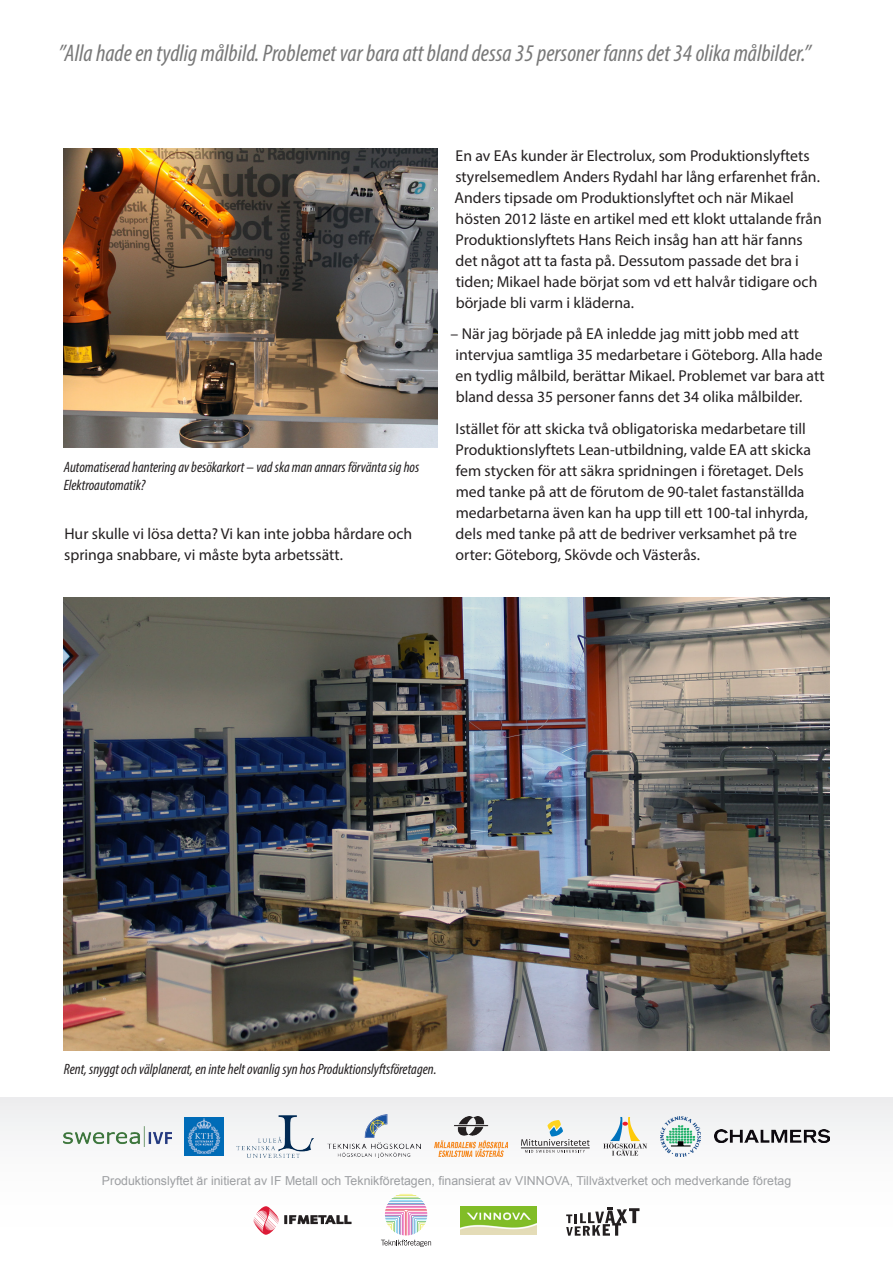
<style>
.page{position:relative;width:893px;height:1263px;background:#fff}
.page>*{position:absolute;margin:0;border:0;box-sizing:border-box;transform-origin:0 0}
.t1{font:italic condensed 24px "Myriad Pro";color:#787878}
.t2{font:15.75px/21px "Myriad Pro";color:#231f20}
.t3{font:italic condensed 15px/18px "Myriad Pro";color:#231f20}
.Brödtext{font:12.3px "Arial";color:#9d9fa2}
</style>
<div class="page">
<div style="left:0;top:1097px;width:893px;height:166px;background:linear-gradient(to right,#fafafa,#fafafa)"></div>
<svg style="left:603px;top:1117px;width:44px;height:39px"></svg>
<svg style="left:521px;top:1120px;width:69px;height:33px"></svg>
<img style="left:64px;top:1126px;width:107px;height:20px">
<img style="left:185px;top:1117px;width:38px;height:39px">
<img style="left:237px;top:1115px;width:77px;height:42px">
<img style="left:327px;top:1115px;width:94px;height:43px">
<img style="left:434px;top:1116px;width:73px;height:40px">
<img style="left:661px;top:1116px;width:39px;height:40px">
<img style="left:714px;top:1130px;width:115px;height:13px">
<svg style="left:566px;top:1207px;width:73px;height:29px"></svg>
<img style="left:460px;top:1206px;width:77px;height:28px">
<svg style="left:253px;top:1206px;width:99px;height:29px"></svg>
<svg style="left:381px;top:1194px;width:50px;height:53px"></svg>
<img style="left:64px;top:149px;width:374px;height:299px">
<img style="left:64px;top:597px;width:765px;height:453px">
<p class="t1" style="left:59px;top:38px;width:754px">”Alla hade en tydlig målbild. Problemet var bara att bland dessa 35 personer fanns det 34 olika målbilder.”</p>
<p class="t3" style="left:64px;top:457px;width:357px">Automatiserad hantering av besökarkort – vad ska man annars förvänta sig hos<br>Elektroautomatik?</p>
<p class="t2" style="left:64px;top:523px;width:350px">Hur skulle vi lösa detta? Vi kan inte jobba hårdare och springa snabbare, vi måste byta arbetssätt.</p>
<p class="t2" style="left:454px;top:145px;width:369px">En av EAs kunder är Electrolux, som Produktionslyftets styrelsemedlem Anders Rydahl har lång erfarenhet från.<br>Anders tipsade om Produktionslyftet och när Mikael hösten 2012 läste en artikel med ett klokt uttalande från Produktionslyftets Hans Reich insåg han att här fanns det något att ta fasta på. Dessutom passade det bra i tiden; Mikael hade börjat som vd ett halvår tidigare och började bli varm i kläderna.</p>
<p class="t2" style="left:456px;top:323px;width:370px;text-indent:-5px">– När jag började på EA inledde jag mitt jobb med att intervjua samtliga 35 medarbetare i Göteborg. Alla hade en tydlig målbild, berättar Mikael. Problemet var bara att bland dessa 35 personer fanns det 34 olika målbilder.</p>
<p class="t2" style="left:456px;top:418px;width:357px">Istället för att skicka två obligatoriska medarbetare till Produktionslyftets Lean-utbildning, valde EA att skicka fem stycken för att säkra spridningen i företaget. Dels med tanke på att de förutom de 90-talet fastanställda medarbetarna även kan ha upp till ett 100-tal inhyrda, dels med tanke på att de bedriver verksamhet på tre orter: Göteborg, Skövde och Västerås.</p>
<p class="t3" style="left:64px;top:1060px;width:374px">Rent, snyggt och välplanerat, en inte helt ovanlig syn hos Produktionslyftsföretagen.</p>
<p class="Brödtext" style="left:102px;top:1172px;width:691px">Produktionslyftet är initierat av IF Metall och Teknikföretagen, finansierat av VINNOVA, Tillväxtverket och medverkande företag</p>
</div>
